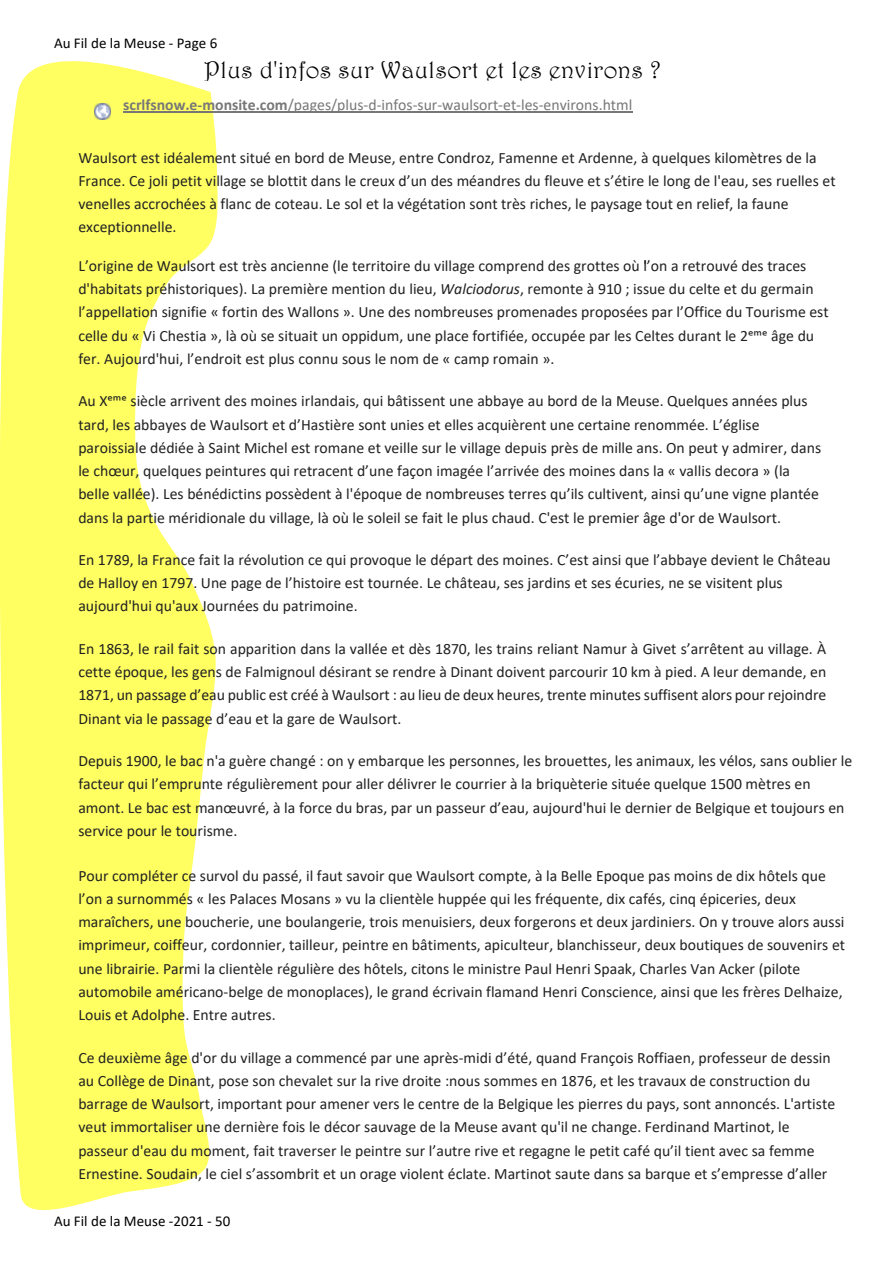
<style>
.page{position:relative;width:893px;height:1263px;background:#fff}
.page>*{position:absolute;margin:0;border:0;box-sizing:border-box;transform-origin:0 0}
.t1{font:24px "Harrington";letter-spacing:.015em;color:#000}
.t2{font:15.75px/23.2px "Calibri";color:#212121}
.t3{font:15.75px "Calibri";color:#777}
.t4{font:15px "Calibri";color:#000}
.s1{font-weight:700}
.s2{font-style:italic}
</style>
<div class="page">
<svg style="left:0;top:61px;width:220px;height:1149px;fill:#ffff62"></svg>
<hr style="left:123px;top:112px;width:165px;height:1px;background:#777">
<hr style="left:288px;top:112px;width:344px;height:1px;background:#777">
<img style="left:94px;top:103px;width:18px;height:18px">
<p class="t4" style="left:54px;top:37px;width:165px">Au Fil de la Meuse - Page 6</p>
<h1 class="t1" style="left:204px;top:55px;width:459px">Plus d'infos sur Waulsort et les environs ?</h1>
<p class="t3" style="left:123px;top:99px;width:511px"><span class="s1">scrlfsnow.e-monsite.com</span>/pages/plus-d-infos-sur-waulsort-et-les-environs.html</p>
<p class="t2" style="left:78px;top:147px;width:759px">Waulsort est idéalement situé en bord de Meuse, entre Condroz, Famenne et Ardenne, à quelques kilomètres de la France. Ce joli petit village se blottit dans le creux d’un des méandres du fleuve et s’étire le long de l'eau, ses ruelles et venelles accrochées à flanc de coteau. Le sol et la végétation sont très riches, le paysage tout en relief, la faune exceptionnelle.</p>
<p class="t2" style="left:78px;top:255px;width:752px">L’origine de Waulsort est très ancienne (le territoire du village comprend des grottes où l'’on a retrouvé des traces d'habitats préhistoriques). La première mention du lieu, <span class="s2">Walciodorus</span>, remonte à 910 ; issue du celte et du germain l’appellation signifie « fortin des Wallons ». Une des nombreuses promenades proposées par l’Office du Tourisme est celle du « Vi Chestia », là où se situait un oppidum, une place fortifiée, occupée par les Celtes durant le 2eme âge du fer. Aujourd'hui, l’endroit est plus connu sous le nom de « camp romain ».</p>
<p class="t2" style="left:78px;top:391px;width:744px">Au Xeme siècle arrivent des moines irlandais, qui bâtissent une abbaye au bord de la Meuse. Quelques années plus tard, les abbayes de Waulsort et d’Hastière sont unies et elles acquièrent une certaine renommée. L’église paroissiale dédiée à Saint Michel est romane et veille sur le village depuis près de mille ans. On peut y admirer, dans le chœur, quelques peintures qui retracent d’une façon imagée l’arrivée des moines dans la « vallis decora » (la belle vallée). Les bénédictins possèdent à l'époque de nombreuses terres qu’ils cultivent, ainsi qu’une vigne plantée dans la partie méridionale du village, là où le soleil se fait le plus chaud. C'est le premier âge d'or de Waulsort.</p>
<p class="t2" style="left:78px;top:549px;width:754px">En 1789, la France fait la révolution ce qui provoque le départ des moines. C’est ainsi que l’abbaye devient le Château de Halloy en 1797. Une page de l’histoire est tournée. Le château, ses jardins et ses écuries, ne se visitent plus aujourd'hui qu'aux Journées du patrimoine.</p>
<p class="t2" style="left:78px;top:638px;width:749px;text-align:justify">En 1863, le rail fait son apparition dans la vallée et dès 1870, les trains reliant Namur à Givet s’arrêtent au village. À cette époque, les gens de Falmignoul désirant se rendre à Dinant doivent parcourir 10 km à pied. A leur demande, en 1871, un passage d’eau public est créé à Waulsort : au lieu de deux heures, trente minutes suffisent alors pour rejoindre Dinant via le passage d’eau et la gare de Waulsort.</p>
<p class="t2" style="left:78px;top:751px;width:775px">Depuis 1900, le bac n'a guère changé : on y embarque les personnes, les brouettes, les animaux, les vélos, sans oublier le facteur qui l’emprunte régulièrement pour aller délivrer le courrier à la briquèterie située quelque 1500 mètres en amont. Le bac est manœuvré, à la force du bras, par un passeur d’eau, aujourd'hui le dernier de Belgique et toujours en service pour le tourisme.</p>
<p class="t2" style="left:78px;top:865px;width:768px">Pour compléter ce survol du passé, il faut savoir que Waulsort compte, à la Belle Epoque pas moins de dix hôtels que l’on a surnommés « les Palaces Mosans » vu la clientèle huppée qui les fréquente, dix cafés, cinq épiceries, deux maraîchers, une boucherie, une boulangerie, trois menuisiers, deux forgerons et deux jardiniers. On y trouve alors aussi imprimeur, coiffeur, cordonnier, tailleur, peintre en bâtiments, apiculteur, blanchisseur, deux boutiques de souvenirs et une librairie. Parmi la clientèle régulière des hôtels, citons le ministre Paul Henri Spaak, Charles Van Acker (pilote automobile américano-belge de monoplaces), le grand écrivain flamand Henri Conscience, ainsi que les frères Delhaize, Louis et Adolphe. Entre autres.</p>
<p class="t2" style="left:78px;top:1047px;width:758px">Ce deuxième âge d'or du village a commencé par une après-midi d’été, quand François Roffiaen, professeur de dessin au Collège de Dinant, pose son chevalet sur la rive droite : nous sommes en 1876, et les travaux de construction du barrage de Waulsort, important pour amener vers le centre de la Belgique les pierres du pays, sont annoncés. L'artiste veut immortaliser une dernière fois le décor sauvage de la Meuse avant qu'il ne change. Ferdinand Martinot, le passeur d'eau du moment, fait traverser le peintre sur l’autre rive et regagne le petit café qu’il tient avec sa femme Ernestine. Soudain, le ciel s’assombrit et un orage violent éclate. Martinot saute dans sa barque et s’empresse d’aller</p>
<p class="t4" style="left:54px;top:1215px;width:178px">Au Fil de la Meuse -2021 - 50</p>
</div>
